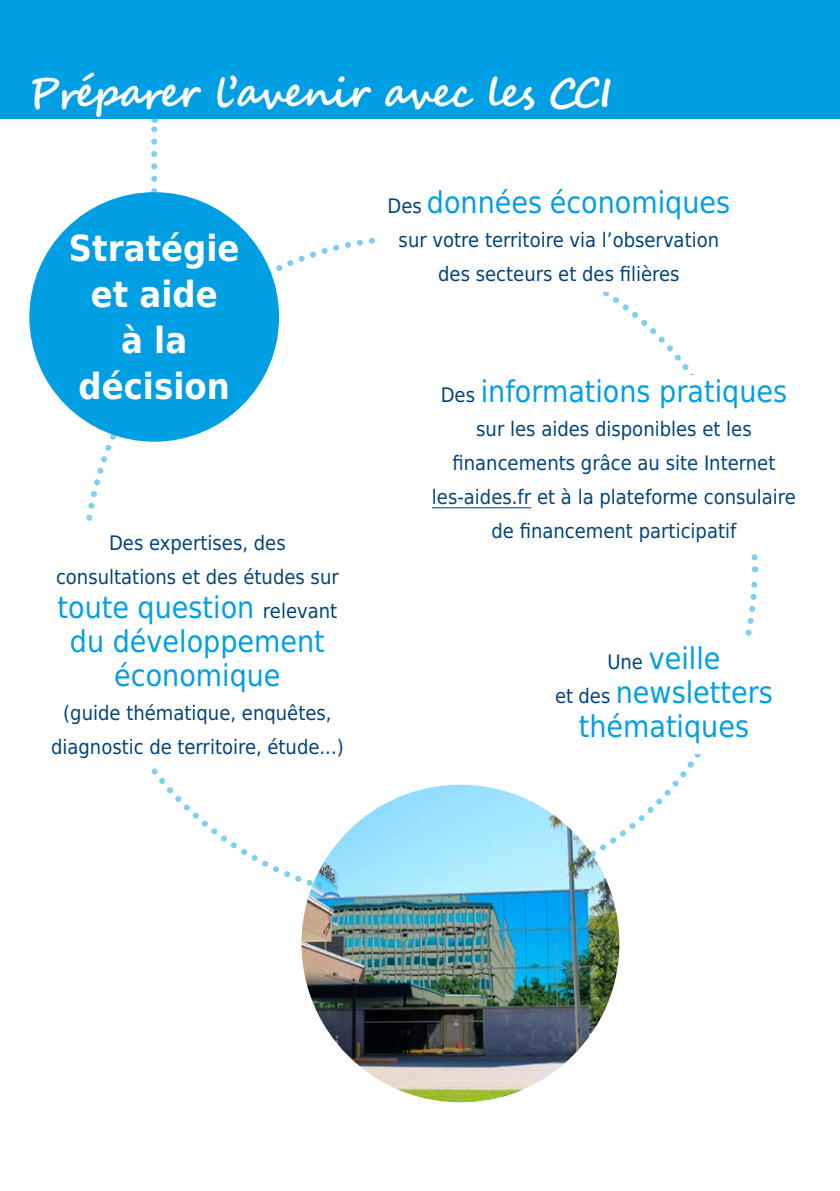
<style>
.page{position:relative;width:840px;height:1191px;background:#fff}
.page>*{position:absolute;margin:0;border:0;box-sizing:border-box;transform-origin:0 0}
.t1{font:700 40px "Segoe Script";letter-spacing:-.045em;color:#fff}
.t2{font:700 36px/46px "DejaVu Sans Condensed";color:#fff;text-align:center}
.t3{font:30px/34px "DejaVu Sans Condensed";color:#009fe3;text-align:center}
.t4{font:20px/34px "DejaVu Sans Condensed";color:#004379;text-align:center}
.s1{font-size:20px;color:#004379}
</style>
<div class="page">
<svg style="left:151px;top:118px;width:6px;height:74px"></svg>
<div style="left:29px;top:192px;width:250px;height:250px;background:#009fe3;border-radius:50%"></div>
<svg style="left:556px;top:569px;width:203px;height:336px"></svg>
<svg style="left:79px;top:231px;width:296px;height:290px"></svg>
<svg style="left:151px;top:768px;width:162px;height:118px"></svg>
<div style="left:0;top:0;width:839px;height:118px;background:#009fe3"></div>
<hr style="left:431px;top:507px;width:100px;height:1px;background:#004379">
<div style="left:543px;top:638px;width:240px;height:115px;background:#fff"></div>
<img style="left:301px;top:784px;width:318px;height:318px;border-radius:159px">
<p class="t1" style="left:28px;top:60px;width:585px">Préparer l’avenir avec les CCI</p>
<p class="t2" style="left:69px;top:224px;width:172px">Stratégie et aide<br>à la décision</p>
<p class="t4" style="left:56px;top:525px;width:284px">Des expertises, des consultations et des études sur</p>
<p class="t3" style="left:58px;top:589px;width:281px">toute question <span class="s1">relevant </span>du développement économique</p>
<p class="t4" style="left:51px;top:695px;width:294px">(guide thématique, enquêtes, diagnostic de territoire, étude...)</p>
<p class="t3" style="left:387px;top:184px;width:344px"><span class="s1">Des</span> données économiques</p>
<p class="t4" style="left:398px;top:222px;width:322px">sur votre territoire via l’observation des secteurs et des filières</p>
<p class="t3" style="left:440px;top:373px;width:348px"><span class="s1">Des</span> informations pratiques</p>
<p class="t4" style="left:431px;top:411px;width:365px">sur les aides disponibles et les financements grâce au site Internet les-aides.fr et à la plateforme consulaire de financement participatif</p>
<p class="t3" style="left:554px;top:641px;width:219px"><span class="s1">Une</span> veille<br><span class="s1">et des</span> newsletters thématiques</p>
</div>
